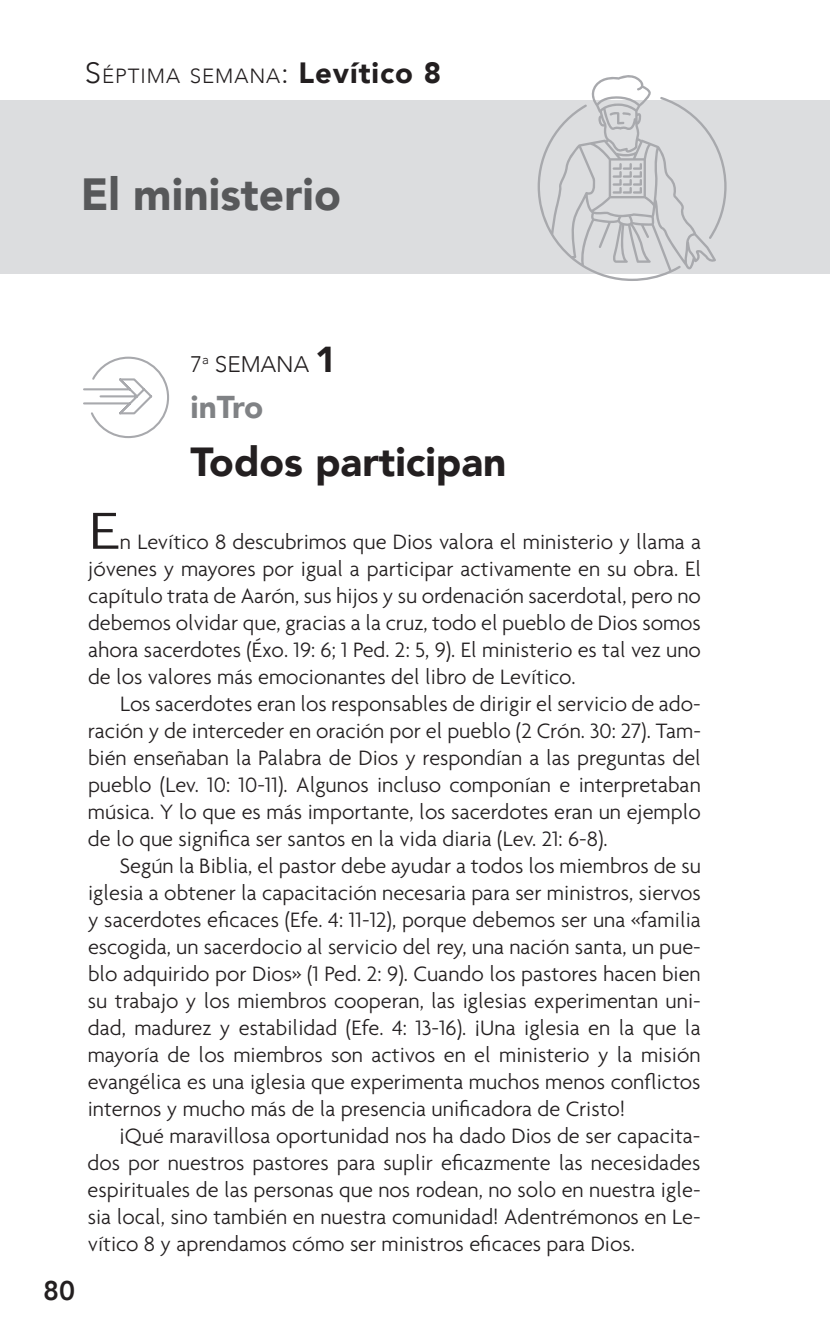
<style>
.page{position:relative;width:830px;height:1339px;background:#fff}
.page>*{position:absolute;margin:0;border:0;box-sizing:border-box;transform-origin:0 0}
.t1{font:300 56.25px "Agenda";color:#231f20;scale:1.22 1}
.t2{font:900 45px "Avenir";color:#57585a}
.t3{font:900 40.5px "Avenir";color:#231f20}
.t4{font:900 31.5px "Avenir";letter-spacing:-.01em;color:#808285}
.t5{font:800 27px "Avenir";color:#231f20}
.t6{font:300 22.5px/27px "Agenda";color:#231f20;text-align:justify}
.t7{font:300 22.5px "Avenir";color:#231f20}
.t8{font:300 20.47px "Avenir";letter-spacing:.045em;color:#231f20}
.s1{font-size:29.25px}
.s2{font-weight:900;font-size:29.25px}
.s3{font-weight:900;font-size:36px}
</style>
<div class="page">
<div style="left:0;top:101px;width:829px;height:173px;background:#dcdddf"></div>
<svg style="left:83px;top:356px;width:86px;height:83px"></svg>
<svg style="left:537px;top:75px;width:189px;height:206px"></svg>
<p class="t8" style="left:85px;top:64px;width:357px"><span class="s1">S</span>ÉPTIMA SEMANA<span class="s1">:</span> <span class="s2">Levítico 8</span></p>
<h2 class="t2" style="left:81px;top:156px;width:261px">El ministerio</h2>
<p class="t5" style="left:43px;top:1269px;width:33px">80</p>
<p class="t7" style="left:190px;top:351px;width:147px">7<sup>a</sup> SEMANA <span class="s3">1</span></p>
<h3 class="t4" style="left:190px;top:380px;width:74px">inTro</h3>
<h3 class="t3" style="left:190px;top:427px;width:317px">Todos participan</h3>
<h1 class="t1" style="left:88px;top:498px;width:27px">E</h1>
<p class="t6" style="left:88px;top:528px;width:614px;text-indent:32px">n Levítico 8 descubrimos que Dios valora el ministerio y llama a jóvenes y mayores por igual a participar activamente en su obra. El capítulo trata de Aarón, sus hijos y su ordenación sacerdotal, pero no debemos olvidar que, gracias a la cruz, todo el pueblo de Dios somos ahora sacerdotes (Éxo. 19: 6; 1 Ped. 2: 5, 9). El ministerio es tal vez uno de los valores más emocionantes del libro de Levítico.</p>
<p class="t6" style="left:88px;top:690px;width:614px;text-indent:32px">Los sacerdotes eran los responsables de dirigir el servicio de ado&shy;ración y de interceder en oración por el pueblo (2 Crón. 30: 27). Tam&shy;bién enseñaban la Palabra de Dios y respondían a las preguntas del pueblo (Lev. 10: 10-11). Algunos incluso componían e interpretaban música. Y lo que es más importante, los sacerdotes eran un ejemplo de lo que significa ser santos en la vida diaria (Lev. 21: 6-8).</p>
<p class="t6" style="left:88px;top:852px;width:614px;text-indent:32px">Según la Biblia, el pastor debe ayudar a todos los miembros de su iglesia a obtener la capacitación necesaria para ser ministros, siervos y sacerdotes eficaces (Efe. 4: 11-12), porque debemos ser una «familia escogida, un sacerdocio al servicio del rey, una nación santa, un pue&shy;blo adquirido por Dios» (1 Ped. 2: 9). Cuando los pastores hacen bien su trabajo y los miembros cooperan, las iglesias experimentan uni&shy;dad, madurez y estabilidad (Efe. 4: 13-16). ¡Una iglesia en la que la mayoría de los miembros son activos en el ministerio y la misión evangélica es una iglesia que experimenta muchos menos conflictos internos y mucho más de la presencia unificadora de Cristo!</p>
<p class="t6" style="left:88px;top:1122px;width:614px;text-indent:32px">¡Qué maravillosa oportunidad nos ha dado Dios de ser capacita&shy;dos por nuestros pastores para suplir eficazmente las necesidades espirituales de las personas que nos rodean, no solo en nuestra igle&shy;sia local, sino también en nuestra comunidad! Adentrémonos en Le&shy;vítico 8 y aprendamos cómo ser ministros eficaces para Dios.</p>
</div>
